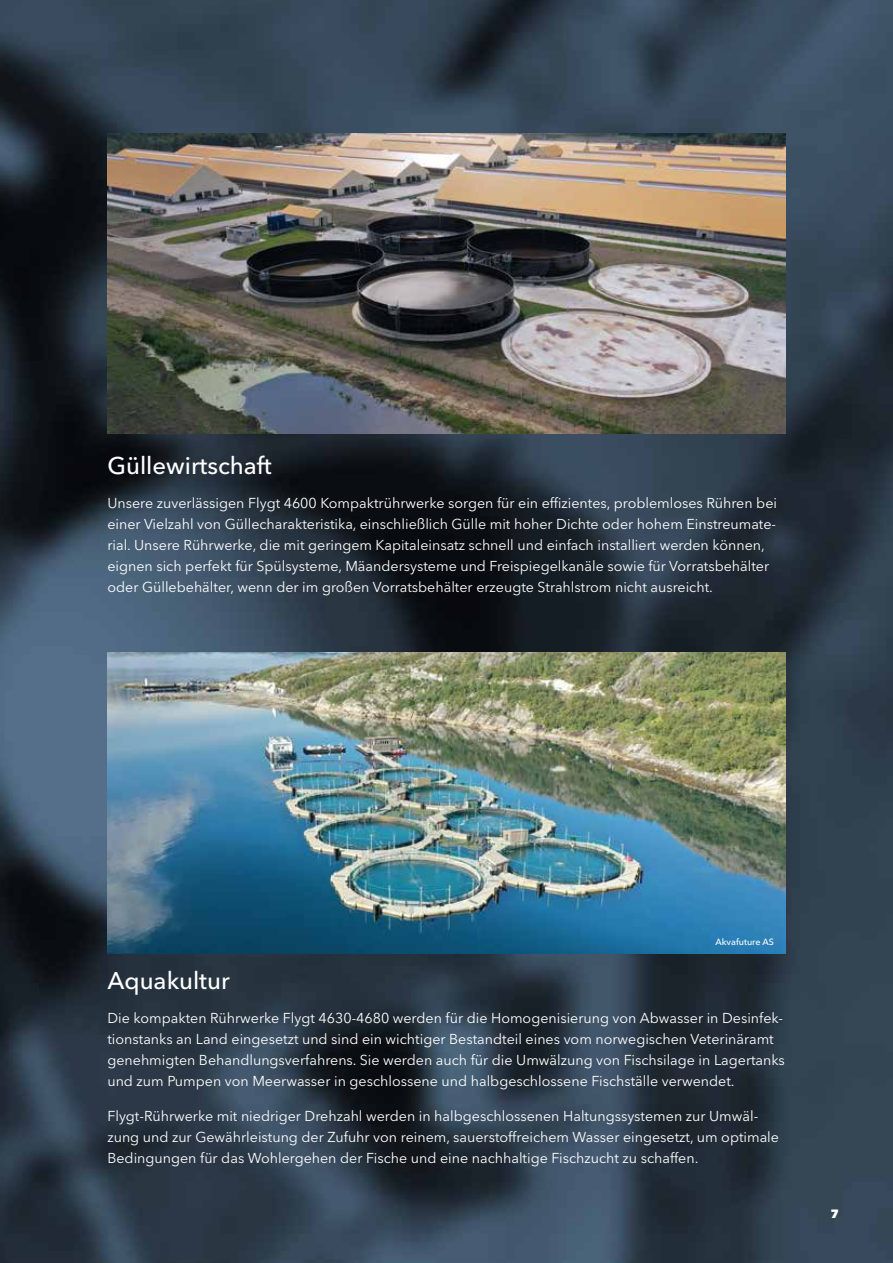
<style>
.page{position:relative;width:893px;height:1263px;background:#fff}
.page>*{position:absolute;margin:0;border:0;box-sizing:border-box;transform-origin:0 0}
.t1{font:500 24px "Avenir Next LT Pro";color:#fff}
.t2{font:14.25px/21px "Avenir Next LT Pro";color:#fff}
.t3{font:800 12px "Avenir Next LT Pro";color:#fff}
.t4{font:500 9px "Avenir Next LT Pro";color:#fff}
</style>
<div class="page">
<img style="left:0;top:0;width:893px;height:1263px">
<img style="left:107px;top:652px;width:678px;height:301px">
<img style="left:107px;top:133px;width:678px;height:301px">
<h1 class="t1" style="left:107px;top:451px;width:166px">Güllewirtschaft</h1>
<p class="t2" style="left:107px;top:493px;width:671px">Unsere zuverlässigen Flygt 4600 Kompaktrührwerke sorgen für ein effizientes, problemloses Rühren bei einer Vielzahl von Güllecharakteristika, einschließlich Gülle mit hoher Dichte oder hohem Einstreumate&shy;rial. Unsere Rührwerke, die mit geringem Kapitaleinsatz schnell und einfach installiert werden können, eignen sich perfekt für Spülsysteme, Mäandersysteme und Freispiegelkanäle sowie für Vorratsbehälter oder Güllebehälter, wenn der im großen Vorratsbehälter erzeugte Strahlstrom nicht ausreicht.</p>
<p class="t4" style="left:715px;top:936px;width:60px">Akvafuture AS</p>
<h1 class="t1" style="left:107px;top:966px;width:124px">Aquakultur</h1>
<p class="t2" style="left:107px;top:1008px;width:679px">Die kompakten Rührwerke Flygt 4630-4680 werden für die Homogenisierung von Abwasser in Desinfek&shy;tionstanks an Land eingesetzt und sind ein wichtiger Bestandteil eines vom norwegischen Veterinäramt genehmigten Behandlungsverfahrens. Sie werden auch für die Umwälzung von Fischsilage in Lagertanks und zum Pumpen von Meerwasser in geschlossene und halbgeschlossene Fischställe verwendet.</p>
<p class="t2" style="left:107px;top:1105px;width:673px">Flygt-Rührwerke mit niedriger Drehzahl werden in halbgeschlossenen Haltungssystemen zur Umwäl&shy;zung und zur Gewährleistung der Zufuhr von reinem, sauerstoffreichem Wasser eingesetzt, um optimale<br>Bedingungen für das Wohlergehen der Fische und eine nachhaltige Fischzucht zu schaffen.</p>
<p class="t3" style="left:831px;top:1206px;width:10px">7</p>
</div>
